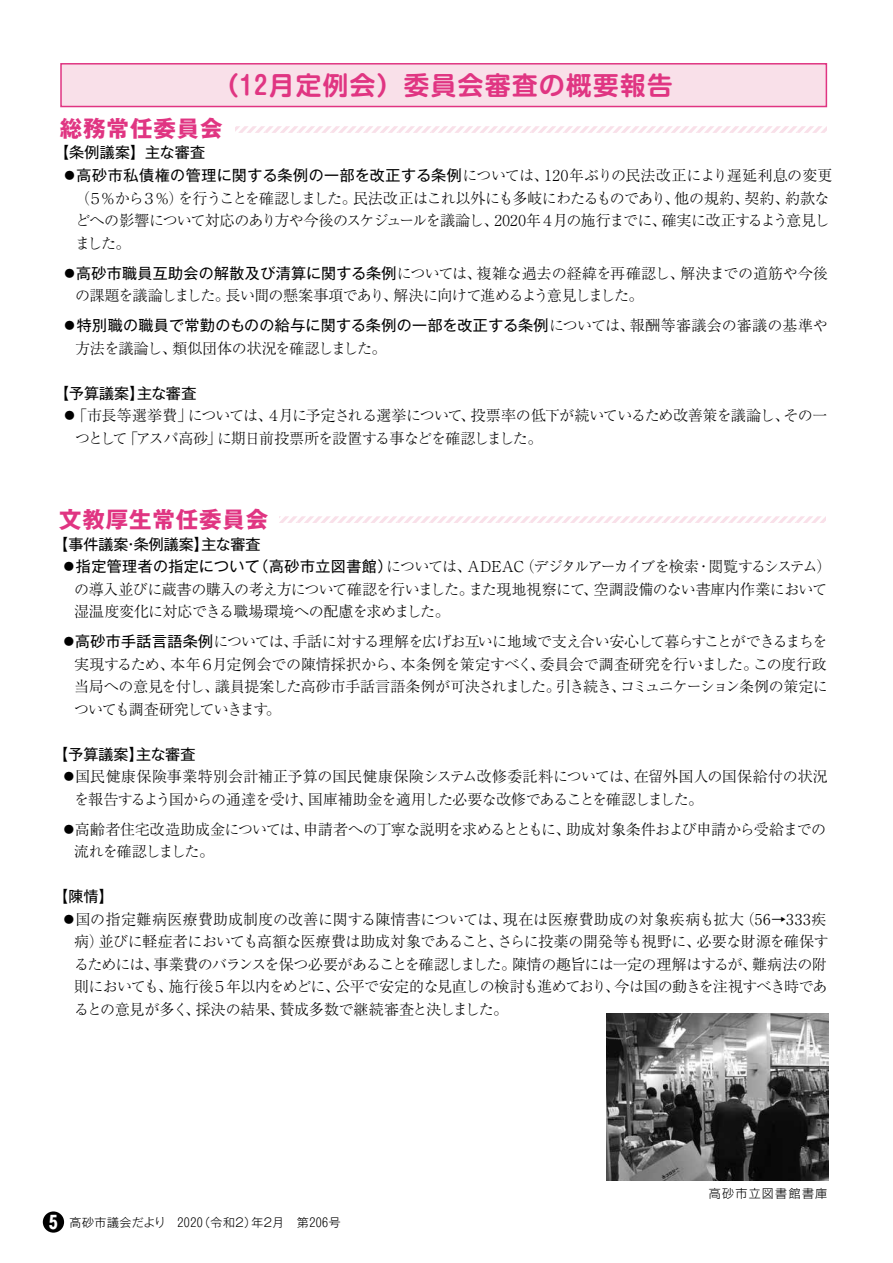
<style>
.page{position:relative;width:893px;height:1263px;background:#fff}
.page>*{position:absolute;margin:0;border:0;box-sizing:border-box;transform-origin:0 0}
.t1{font:700 25.5px "Shin M Go Pro De";letter-spacing:.06em;color:#e03582}
.t2{font:700 22.5px "Gothic MB101 Pro";letter-spacing:.04em;color:#e03582}
.t3{font:700 18px "Gothic MB101 Pro";color:#fff}
.t4{font:300 15px/22.5px "Ryumin Pro";letter-spacing:-.035em;color:#000}
.t5{font:15px "Gothic MB101 Pro";letter-spacing:.025em;color:#000}
.t6{font:300 15px/22.5px "Ryumin Pro";letter-spacing:-.015em;color:#000}
.t7{font:300 15px/22.5px "Ryumin Pro";letter-spacing:-.06em;color:#000}
.t8{font:300 15px "Ryumin Pro";letter-spacing:-.075em;color:#000}
.t9{font:300 15px "Ryumin Pro";letter-spacing:-.005em;color:#000}
.t10{font:300 15px "Ryumin Pro";letter-spacing:-.055em;color:#000}
.t11{font:300 15px "Ryumin Pro";letter-spacing:-.01em;color:#000}
.t12{font:300 15px "Ryumin Pro";color:#000}
.t13{font:300 15px "Ryumin Pro";letter-spacing:-.065em;color:#000}
.t14{font:300 15px "Ryumin Pro";letter-spacing:.01em;color:#000}
.t15{font:300 15px "Ryumin Pro";letter-spacing:-.08em;color:#000}
.t16{font:300 15px "Ryumin Pro";letter-spacing:-.095em;color:#000}
.t17{font:300 15px "Ryumin Pro";letter-spacing:-.12em;color:#000}
.t18{font:300 15px "Ryumin Pro";letter-spacing:-.085em;color:#000}
.t19{font:300 15px "Ryumin Pro";letter-spacing:.02em;color:#000}
.t20{font:300 15px "Ryumin Pro";letter-spacing:-.07em;color:#000}
.t21{font:15px "Gothic MB101 Pro";color:#000}
.t22{font:300 15px "Ryumin Pro";letter-spacing:-.13em;color:#000}
.t23{font:300 12px "Gothic MB101 Pro";letter-spacing:.04em;color:#000}
.t24{font:300 12px "Shin Go Pr 5";letter-spacing:.105em;color:#000}
.s1{font-family:"Ryumin Pro";font-weight:300}
.s2{font-family:"Gothic MB101 Pro";font-weight:400}
</style>
<div class="page">
<svg style="left:279px;top:516px;width:546px;height:7px"></svg>
<div style="left:61px;top:64px;width:765px;height:43px;background:#f9e0e9"></div>
<div style="left:60px;top:63px;width:767px;height:44px;border:2px solid #e03582"></div>
<svg style="left:236px;top:126px;width:590px;height:7px"></svg>
<img style="left:607px;top:1014px;width:221px;height:166px">
<div style="left:43px;top:1211px;width:21px;height:21px;background:#000;border-radius:50%"></div>
<h1 class="t1" style="left:213px;top:65px;width:461px">（12月定例会）委員会審査の概要報告</h1>
<h2 class="t2" style="left:60px;top:109px;width:164px">総務常任委員会</h2>
<p class="t5" style="left:54px;top:140px;width:153px">【条例議案】主な審査</p>
<p class="t14" style="left:544px;top:164px;width:290px">120年ぶりの民法改正により遅延利息の変更</p>
<p class="t5" style="left:62px;top:163px;width:488px">●高砂市私債権の管理に関する条例の一部を改正する条例<span class="s1">については、</span></p>
<p class="t4" style="left:353px;top:185px;width:328px">民法改正はこれ以外にも多岐にわたるものであり、</p>
<p class="t4" style="left:75px;top:185px;width:110px">（５％から３％）</p>
<p class="t18" style="left:178px;top:186px;width:180px">を行うことを確認しました。</p>
<p class="t4" style="left:744px;top:185px;width:47px">契約、</p>
<p class="t4" style="left:674px;top:185px;width:76px">他の規約、</p>
<p class="t4" style="left:785px;top:185px;width:46px">約款な</p>
<p class="t8" style="left:662px;top:209px;width:169px">確実に改正するよう意見し</p>
<p class="t7" style="left:75px;top:208px;width:425px">どへの影響について対応のあり方や今後のスケジュールを議論し、ました。</p>
<p class="t4" style="left:494px;top:208px;width:174px">2020年４月の施行までに、</p>
<p class="t5" style="left:62px;top:260px;width:421px">●高砂市職員互助会の解散及び清算に関する条例<span class="s1">については、</span></p>
<p class="t15" style="left:393px;top:284px;width:252px">解決に向けて進めるよう意見しました。</p>
<p class="t6" style="left:680px;top:260px;width:149px">解決までの道筋や今後</p>
<p class="t9" style="left:477px;top:261px;width:210px">複雑な過去の経緯を再確認し、</p>
<p class="t4" style="left:226px;top:283px;width:174px">長い間の懸案事項であり、</p>
<p class="t20" style="left:75px;top:284px;width:156px">の課題を議論しました。</p>
<p class="t19" style="left:630px;top:314px;width:200px">報酬等審議会の審議の基準や</p>
<p class="t5" style="left:62px;top:313px;width:574px">●特別職の職員で常勤のものの給与に関する条例の一部を改正する条例<span class="s1">については、</span></p>
<p class="t6" style="left:172px;top:335px;width:216px">類似団体の状況を確認しました。</p>
<p class="t4" style="left:75px;top:335px;width:103px">方法を議論し、</p>
<p class="t5" style="left:137px;top:380px;width:61px">主な審査</p>
<p class="t5" style="left:54px;top:380px;width:92px">【予算議案】</p>
<p class="t4" style="left:62px;top:403px;width:131px"><span class="s2">●</span>「市長等選挙費」</p>
<p class="t4" style="left:471px;top:403px;width:320px">投票率の低下が続いているため改善策を議論し、</p>
<p class="t8" style="left:188px;top:404px;width:276px">については４、月に予定される選挙について</p>
<p class="t4" style="left:783px;top:403px;width:46px">その一</p>
<p class="t4" style="left:460px;top:403px;width:16px">、</p>
<p class="t7" style="left:217px;top:425px;width:327px">に期日前投票所を設置する事などを確認しました。</p>
<p class="t4" style="left:136px;top:425px;width:87px">アスパ高砂」</p>
<p class="t4" style="left:123px;top:425px;width:16px">「</p>
<p class="t4" style="left:75px;top:425px;width:54px">つとして</p>
<h2 class="t2" style="left:59px;top:500px;width:211px">文教厚生常任委員会</h2>
<p class="t21" style="left:53px;top:532px;width:157px">【事件議案条例議案】</p>
<p class="t5" style="left:201px;top:532px;width:60px">主な審査</p>
<p class="t5" style="left:124px;top:532px;width:16px">・</p>
<p class="t17" style="left:520px;top:555px;width:181px">（デジタルアーカイブを検索</p>
<p class="t22" style="left:708px;top:555px;width:124px">閲覧するシステム(</p>
<p class="t5" style="left:254px;top:554px;width:140px">（高砂市立図書館）</p>
<p class="t5" style="left:61px;top:554px;width:200px">●指定管理者の指定について</p>
<p class="t4" style="left:386px;top:554px;width:87px">については、</p>
<p class="t4" style="left:467px;top:554px;width:58px">ADEAC</p>
<p class="t4" style="left:696px;top:554px;width:16px">・</p>
<p class="t4" style="left:74px;top:577px;width:401px">の導入並びに蔵書の購入の考え方について確認を行いました。湿温度変化に対応できる職場環境への配慮を求めました。</p>
<p class="t10" style="left:292px;top:630px;width:537px">手話に対する理解を広げお互いに地域で支え合い安心して暮らすことができるまちを</p>
<p class="t4" style="left:594px;top:577px;width:235px">空調設備のない書庫内作業において</p>
<p class="t4" style="left:468px;top:577px;width:118px">また現地視察にて</p>
<p class="t4" style="left:583px;top:577px;width:16px">、</p>
<p class="t5" style="left:61px;top:629px;width:238px">●高砂市手話言語条例<span class="s1">については、</span></p>
<p class="t11" style="left:539px;top:652px;width:220px">委員会で調査研究を行いました。</p>
<p class="t4" style="left:170px;top:652px;width:46px">本年６</p>
<p class="t11" style="left:212px;top:652px;width:194px">月定例会での陳情採択から、</p>
<p class="t11" style="left:401px;top:652px;width:133px">本条例を策定すべく</p>
<p class="t4" style="left:753px;top:652px;width:75px">この度行政</p>
<p class="t4" style="left:74px;top:652px;width:102px">実現するため、</p>
<p class="t4" style="left:530px;top:652px;width:16px">、</p>
<p class="t4" style="left:215px;top:674px;width:348px">議員提案した高砂市手話言語条例が可決されました。</p>
<p class="t8" style="left:620px;top:675px;width:209px">コミュニケーション条例の策定に</p>
<p class="t4" style="left:74px;top:674px;width:146px">当局への意見を付し、</p>
<p class="t4" style="left:556px;top:674px;width:71px">引き続き、</p>
<p class="t16" style="left:74px;top:697px;width:196px">ついても調査研究していきます</p>
<p class="t5" style="left:136px;top:742px;width:61px">主な審査</p>
<p class="t4" style="left:266px;top:697px;width:16px">。</p>
<p class="t5" style="left:53px;top:742px;width:92px">【予算議案】</p>
<p class="t6" style="left:308px;top:764px;width:397px;text-indent:-247px"><span class="s2">●</span>国民健康保険事業特別会計補正予算の国民健康保険システム改修委託料については、<br>国庫補助金を適用した必要な改修であることを確認しました。</p>
<p class="t9" style="left:634px;top:765px;width:196px">在留外国人の国保給付の状況</p>
<p class="t4" style="left:74px;top:787px;width:240px">を報告するよう国からの通達を受け、</p>
<p class="t4" style="left:566px;top:817px;width:262px">助成対象条件および申請から受給までの</p>
<p class="t4" style="left:74px;top:817px;width:236px;text-indent:-13px"><span class="s2">●</span>高齢者住宅改造助成金については、流れを確認しました。</p>
<p class="t5" style="left:53px;top:884px;width:62px">【陳情【</p>
<p class="t4" style="left:303px;top:817px;width:269px">申請者への丁寧な説明を求めるとともに、</p>
<p class="t4" style="left:740px;top:907px;width:88px">（56→333疾</p>
<p class="t12" style="left:61px;top:907px;width:447px"><span class="s2">●</span>国の指定難病医療費助成制度の改善に関する陳情書については、</p>
<p class="t9" style="left:503px;top:907px;width:243px">現在は医療費助成の対象疾病も拡大</p>
<p class="t4" style="left:74px;top:929px;width:31px">病）</p>
<p class="t4" style="left:497px;top:929px;width:205px">さらに投薬の開発等も視野に、</p>
<p class="t4" style="left:99px;top:929px;width:406px">並びに軽症者においても高額な医療費は助成対象であること、</p>
<p class="t4" style="left:696px;top:929px;width:134px">必要な財源を確保す</p>
<p class="t13" style="left:153px;top:952px;width:364px">事業費のバランスを保つ必要があることを確認しました。</p>
<p class="t4" style="left:512px;top:952px;width:246px">陳情の趣旨には一定の理解はするが、</p>
<p class="t4" style="left:752px;top:952px;width:76px">難病法の附</p>
<p class="t4" style="left:74px;top:952px;width:86px">るためには、</p>
<p class="t4" style="left:614px;top:974px;width:215px">今は国の動きを注視すべき時であ</p>
<p class="t4" style="left:169px;top:974px;width:173px">施行後５年以内をめどに、</p>
<p class="t4" style="left:335px;top:974px;width:287px">公平で安定的な見直しの検討も進めており、</p>
<p class="t4" style="left:74px;top:974px;width:100px">則においても、</p>
<p class="t4" style="left:74px;top:997px;width:115px">るとの意見が多く</p>
<p class="t4" style="left:279px;top:997px;width:230px">賛成多数で継続審査と決しました。</p>
<p class="t4" style="left:196px;top:997px;width:90px">採決の結果、</p>
<p class="t4" style="left:185px;top:997px;width:16px">、</p>
<p class="t3" style="left:49px;top:1207px;width:10px">5</p>
<p class="t23" style="left:198px;top:1212px;width:144px">（令和2 年） 2月　第206号</p>
<p class="t23" style="left:70px;top:1212px;width:135px">高砂市議会だより　2020</p>
<p class="t24" style="left:709px;top:1183px;width:120px">高砂市立図書館書庫</p>
</div>
